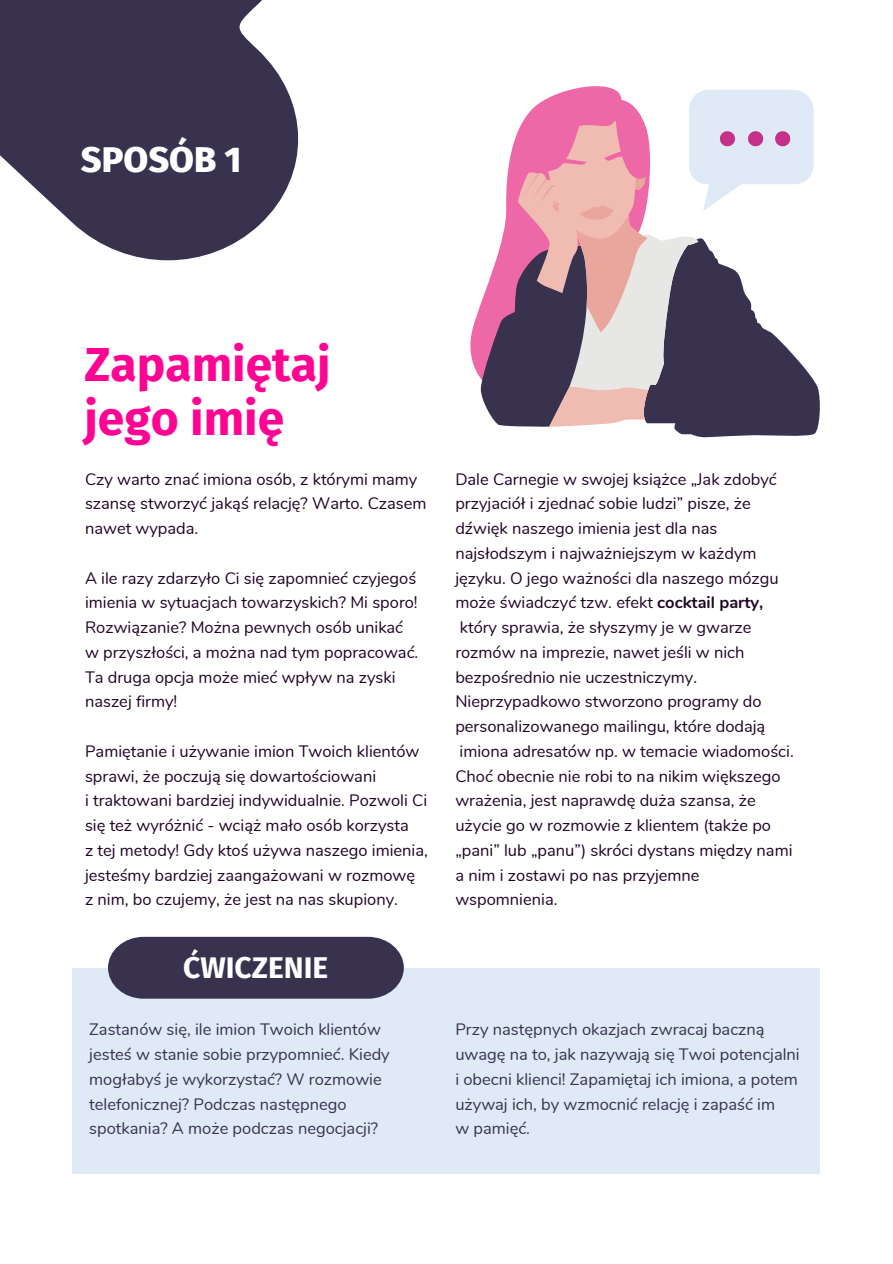
<style>
.page{position:relative;width:893px;height:1264px;background:#fff}
.page>*{position:absolute;margin:0;border:0;box-sizing:border-box;transform-origin:0 0}
.t1{font:700 48px/54px "Fira Sans";color:#ff0392}
.t2{font:800 36px "Fira Sans";color:#fff}
.t3{font:700 30px "Fira Sans";color:#fff}
.t4{font:16.5px/24.8px "Nunito";color:#1f0426}
.t5{font:16.5px/24.8px "Nunito";color:#38324f}
.s1{font-weight:700}
</style>
<div class="page">
<svg style="left:470px;top:86px;width:145px;height:293px"></svg>
<svg style="left:481px;top:238px;width:338px;height:199px"></svg>
<div style="left:72px;top:967px;width:747px;height:206px;background:#e0eaf7"></div>
<svg style="left:0;top:0;width:299px;height:260px;fill:#38324f"></svg>
<svg style="left:108px;top:936px;width:296px;height:62px;background:#443e5a"></svg>
<svg style="left:517px;top:90px;width:296px;height:336px"></svg>
<h2 class="t2" style="left:81px;top:139px;width:162px">SPOSÓB 1</h2>
<h1 class="t1" style="left:84px;top:338px;width:248px">Zapamiętaj jego imię</h1>
<p class="t4" style="left:85px;top:467px;width:343px">Czy warto znać imiona osób, z którymi mamy szansę stworzyć jakąś relację? Warto. Czasem nawet wypada.</p>
<p class="t4" style="left:85px;top:566px;width:335px">A ile razy zdarzyło Ci się zapomnieć czyjegoś imienia w sytuacjach towarzyskich? Mi sporo!<br>Rozwiązanie? Można pewnych osób unikać w przyszłości, a można nad tym popracować.<br>Ta druga opcja może mieć wpływ na zyski naszej firmy!</p>
<p class="t4" style="left:85px;top:739px;width:344px">Pamiętanie i używanie imion Twoich klientów sprawi, że poczują się dowartościowani<br>i traktowani bardziej indywidualnie. Pozwoli Ci się też wyróżnić - wciąż mało osób korzysta<br>z tej metody! Gdy ktoś używa naszego imienia, jesteśmy bardziej zaangażowani w rozmowę<br>z nim, bo czujemy, że jest na nas skupiony.</p>
<h3 class="t3" style="left:183px;top:949px;width:147px">ĆWICZENIE</h3>
<p class="t5" style="left:89px;top:1017px;width:302px">Zastanów się, ile imion Twoich klientów jesteś w stanie sobie przypomnieć. Kiedy mogłabyś je wykorzystać? W rozmowie telefonicznej? Podczas następnego spotkania? A może podczas negocjacji?</p>
<p class="t4" style="left:455px;top:467px;width:340px">Dale Carnegie w swojej książce „Jak zdobyć przyjaciół i zjednać sobie ludzi” pisze, że dźwięk naszego imienia jest dla nas najsłodszym i najważniejszym w każdym języku. O jego ważności dla naszego mózgu może świadczyć tzw. efekt <span class="s1">cocktail party, </span>który sprawia, że słyszymy je w gwarze rozmów na imprezie, nawet jeśli w nich bezpośrednio nie uczestniczymy.<br>Nieprzypadkowo stworzono programy do personalizowanego mailingu, które dodają imiona adresatów np. w temacie wiadomości.<br>Choć obecnie nie robi to na nikim większego wrażenia, jest naprawdę duża szansa, że użycie go w rozmowie z klientem (także po „pani” lub „panu”) skróci dystans między nami a nim i zostawi po nas przyjemne wspomnienia.</p>
<p class="t5" style="left:455px;top:1017px;width:346px">Przy następnych okazjach zwracaj baczną uwagę na to, jak nazywają się Twoi potencjalni i obecni klienci! Zapamiętaj ich imiona, a potem używaj ich, by wzmocnić relację i zapaść im<br>w pamięć.</p>
</div>
